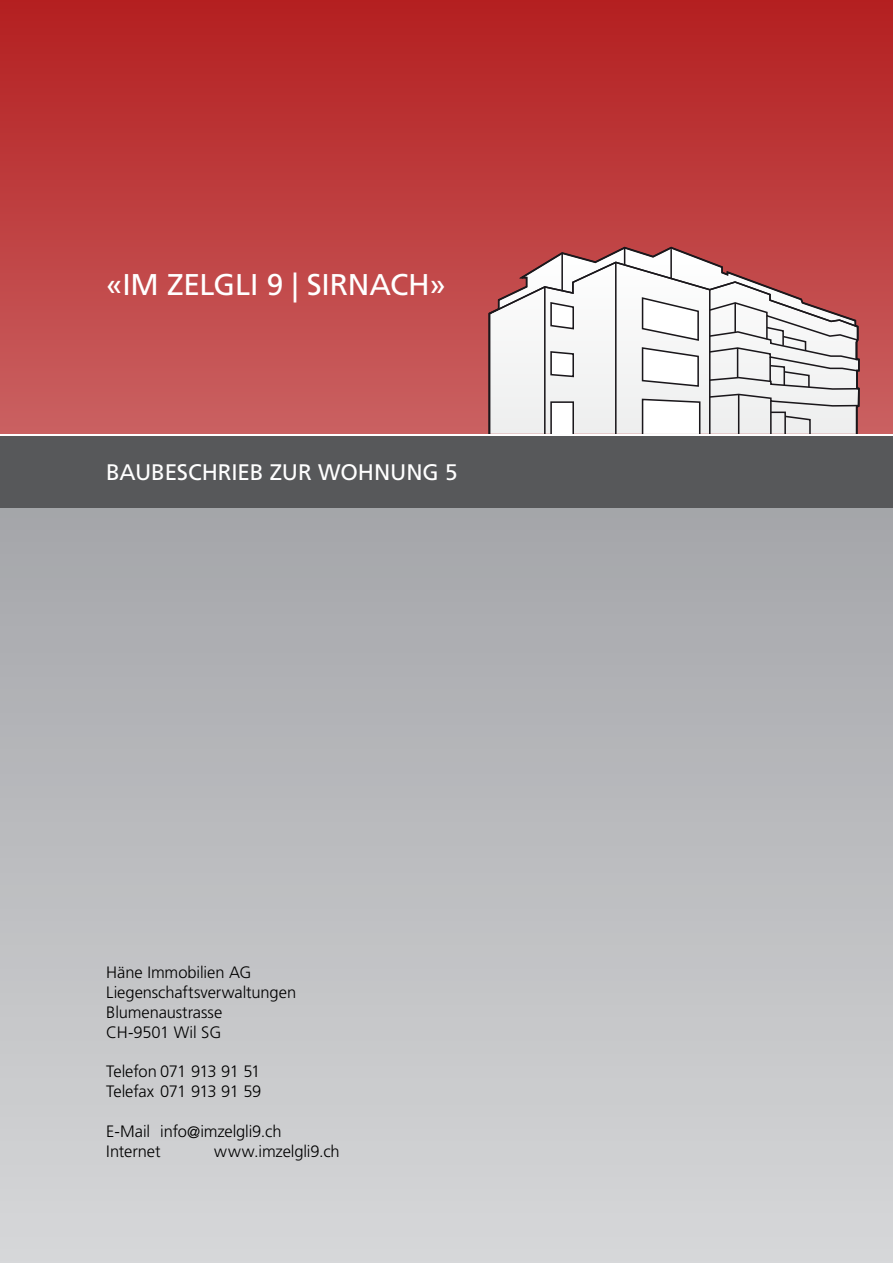
<style>
.page{position:relative;width:893px;height:1263px;background:#fff}
.page>*{position:absolute;margin:0;border:0;box-sizing:border-box;transform-origin:0 0}
.t1{font:30px "Frutiger LT Std";letter-spacing:-.01em;color:#fff}
.t2{font:22.5px "Frutiger LT Std";letter-spacing:-.005em;color:#fff}
.t3{font:300 16.5px/19.8px "Frutiger LT Std";letter-spacing:-.01em;color:#000}
.t4{font:300 16.5px/19.8px "Frutiger LT Std";letter-spacing:-.03em;color:#000}
</style>
<div class="page">
<div style="left:0;top:0;width:893px;height:434px;background:linear-gradient(to bottom,#b41f20,#ca6161)"></div>
<svg style="left:488px;top:261px;width:9px;height:173px"></svg>
<svg style="left:497px;top:246px;width:363px;height:188px"></svg>
<div style="left:0;top:436px;width:893px;height:72px;background:#57585a"></div>
<div style="left:0;top:508px;width:893px;height:755px;background:linear-gradient(to bottom,#a4a5a9,#d6d7d9)"></div>
<h1 class="t1" style="left:106px;top:267px;width:341px">«IM ZELGLI 9 | SI RNACH»</h1>
<h2 class="t2" style="left:106px;top:459px;width:353px">BAUBESCHRI EB ZUR WOHNUNG 5</h2>
<p class="t3" style="left:106px;top:963px;width:191px">Häne Immobilien AG<br>Liegenschaftsverwaltungen<br>Blumenaustrasse<br>CH-9501 Wil SG</p>
<p class="t4" style="left:106px;top:1062px;width:157px">Telefon 071 913 91 51<br>Telefax 071 913 91 59</p>
<p class="t3" style="left:106px;top:1121px;width:177px">E-Mail info@imzelgli9.ch<br>Internet</p>
<p class="t3" style="left:214px;top:1141px;width:127px">www.imzelgli9.ch</p>
</div>
